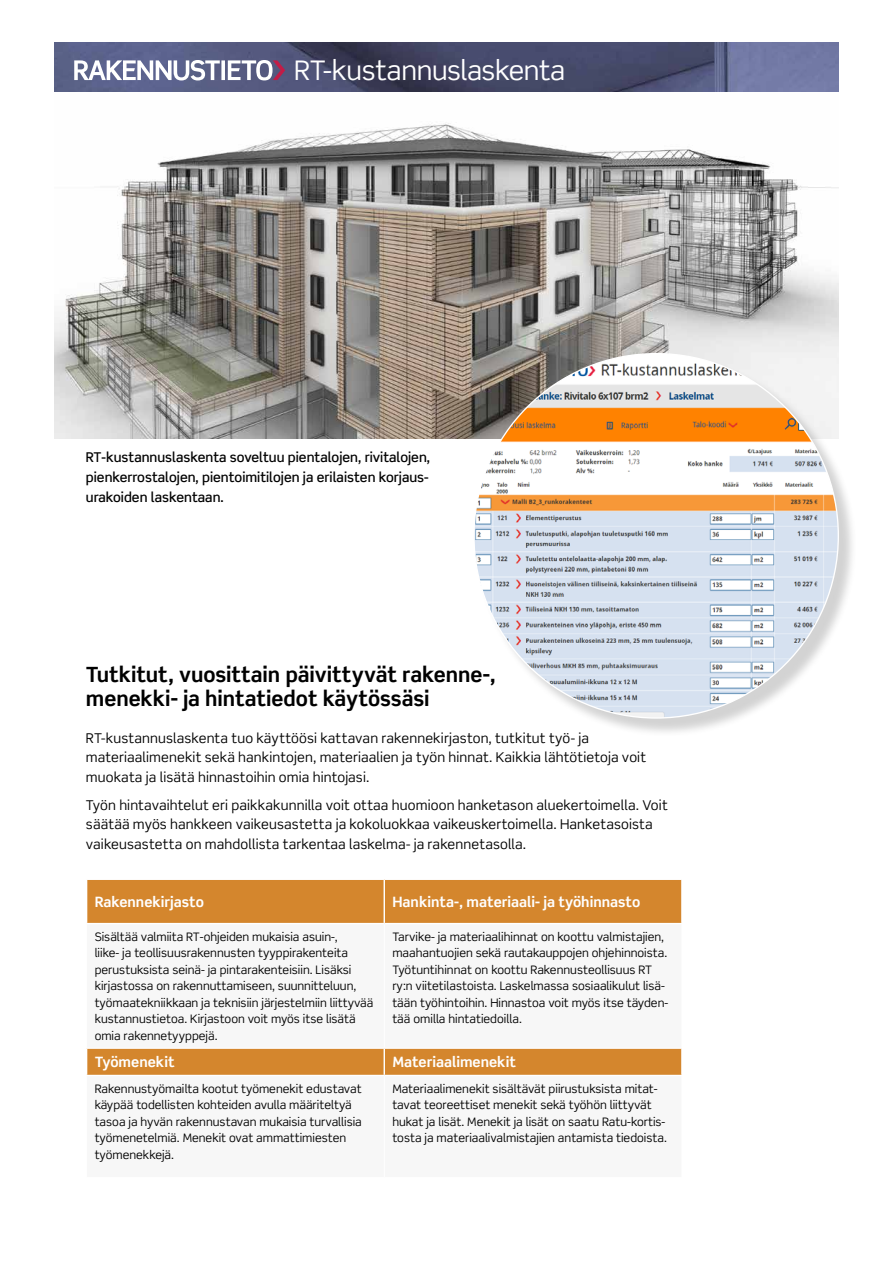
<style>
.page{position:relative;width:893px;height:1263px;background:#fff}
.page>*{position:absolute;margin:0;border:0;box-sizing:border-box;transform-origin:0 0}
.t1{font:27px "Scene Std";letter-spacing:-.015em;color:#fff}
.t2{font:700 21px/24px "Scene Std";letter-spacing:-.005em;color:#000}
.t3{font:700 14.25px "Scene Std";color:#fff}
.t4{font:13.5px/19.5px "Scene Std";letter-spacing:.01em;color:#000}
.t5{font:500 13.5px/20px "Scene Std";color:#000}
.t6{font:11.7px/16.5px "Scene Std";color:#000}
</style>
<div class="page">
<img style="left:54px;top:91px;width:785px;height:347px">
<div style="left:87px;top:880px;width:594px;height:43px;background:#d4862d"></div>
<div style="left:87px;top:1049px;width:594px;height:26px;background:#d4862d"></div>
<svg style="left:384px;top:1049px;width:1px;height:26px"></svg>
<hr style="left:384px;top:880px;width:1px;height:43px;background:#fff">
<img style="left:54px;top:43px;width:785px;height:48px">
<svg style="left:74px;top:60px;width:211px;height:20px"></svg>
<div style="left:475px;top:355px;width:382px;height:382px;background:#000;opacity:.18"></div>
<img style="left:474px;top:354px;width:364px;height:364px;border-radius:182px">
<h1 class="t1" style="left:294px;top:53px;width:273px">RT-kustannuslaskenta</h1>
<p class="t5" style="left:86px;top:447px;width:346px">RT-kustannuslaskenta soveltuu pientalojen, rivitalojen, pienkerrostalojen, pientoimitilojen ja erilaisten korjaus&shy;urakoiden laskentaan.</p>
<h2 class="t2" style="left:86px;top:662px;width:411px">Tutkitut, vuosittain päivittyvät rakenne-, menekki- ja hintatiedot käytössäsi</h2>
<p class="t4" style="left:86px;top:728px;width:562px">RT-kustannuslaskenta tuo käyttöösi kattavan rakennekirjaston, tutkitut työ- ja materiaalimenekit sekä hankintojen, materiaalien ja työn hinnat. Kaikkia lähtötietoja voit muokata ja lisätä hinnastoihin omia hintojasi.</p>
<p class="t4" style="left:86px;top:795px;width:583px">Työn hintavaihtelut eri paikkakunnilla voit ottaa huomioon hanketason aluekertoimella. Voit säätää myös hankkeen vaikeusastetta ja kokoluokkaa vaikeuskertoimella. Hanketasoista vaikeusastetta on mahdollista tarkentaa laskelma- ja rakennetasolla.</p>
<p class="t3" style="left:95px;top:893px;width:111px">Rakennekirjasto</p>
<p class="t3" style="left:392px;top:893px;width:249px">Hankinta-, materiaali- ja työhinnasto</p>
<p class="t6" style="left:95px;top:928px;width:280px">Sisältää valmiita RT-ohjeiden mukaisia asuin-,<br>liike- ja teollisuusrakennusten tyyppirakenteita perustuksista seinä- ja pintarakenteisiin. Lisäksi kirjastossa on rakennuttamiseen, suunnitteluun, työmaatekniikkaan ja teknisiin järjestelmiin liittyvää kustannustietoa. Kirjastoon voit myös itse lisätä omia rakennetyyppejä.</p>
<p class="t6" style="left:392px;top:928px;width:277px">Tarvike- ja materiaalihinnat on koottu valmistajien, maahantuojien sekä rautakauppojen ohjehinnoista.<br>Työtuntihinnat on koottu Rakennusteollisuus RT ry:n viitetilastoista. Laskelmassa sosiaalikulut lisä&shy;tään työhintoihin. Hinnastoa voit myös itse täyden&shy;tää omilla hintatiedoilla.</p>
<p class="t3" style="left:95px;top:1053px;width:81px">Työmenekit</p>
<p class="t3" style="left:392px;top:1053px;width:125px">Materiaalimenekit</p>
<p class="t6" style="left:95px;top:1080px;width:269px">Rakennustyömailta kootut työmenekit edustavat käypää todellisten kohteiden avulla määriteltyä tasoa ja hyvän rakennustavan mukaisia turvallisia työmenetelmiä. Menekit ovat ammattimiesten työmenekkejä.</p>
<p class="t6" style="left:392px;top:1080px;width:276px">Materiaalimenekit sisältävät piirustuksista mitat&shy;tavat teoreettiset menekit sekä työhön liittyvät hukat ja lisät. Menekit ja lisät on saatu Ratu-kortis&shy;tosta ja materiaalivalmistajien antamista tiedoista.</p>
</div>
